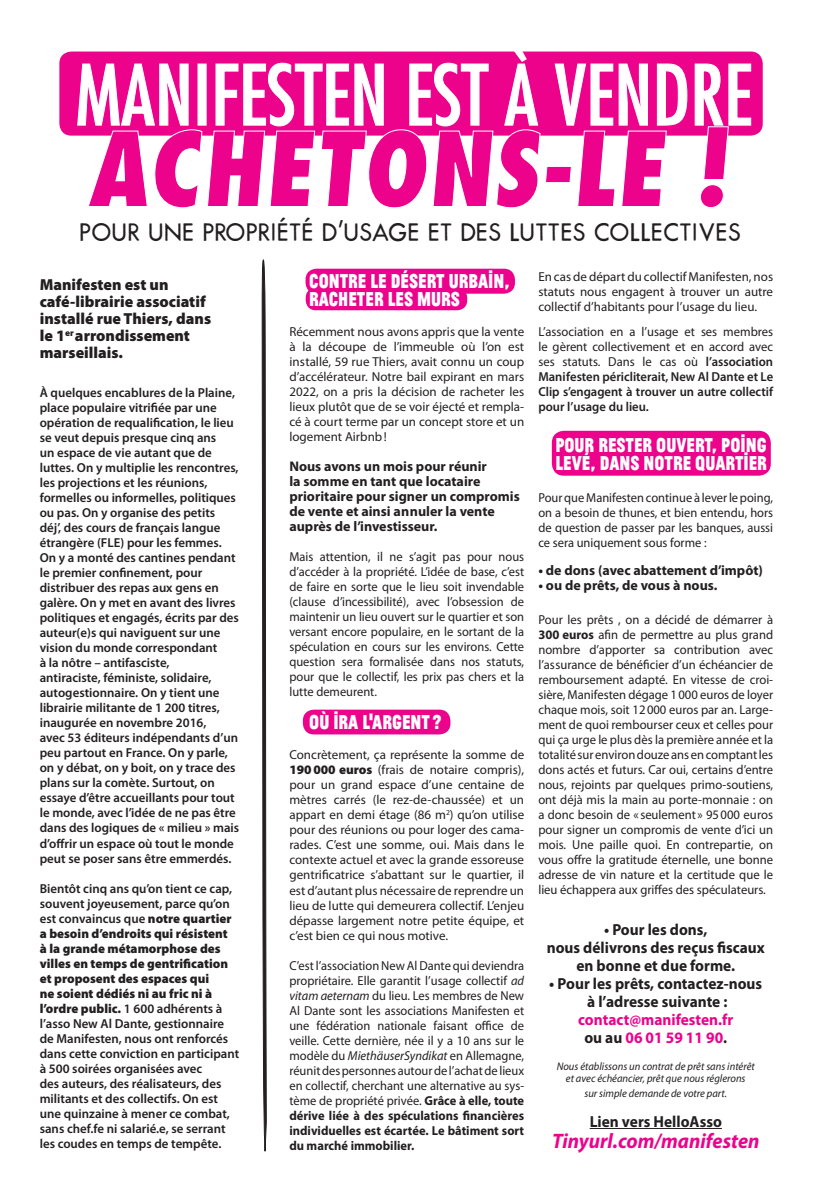
<style>
.page{position:relative;width:820px;height:1191px;background:#fff}
.page>*{position:absolute;margin:0;border:0;box-sizing:border-box;transform-origin:0 0}
.t1{font:27px "Futura Renner";letter-spacing:.01em;color:#231f20;scale:.96 1}
.t2{font:700 21px/18px "Jean Luc";color:#fff;scale:.96 1}
.t3{font:italic 700 21px "Myriad Pro";color:#ed028c;scale:.96 1}
.t4{font:700 16px/18px "Myriad Pro";color:#231f20;text-align:center;scale:.96 1}
.t5{font:900 16px/17px "Myriad Pro";color:#231f20}
.t6{font:700 16px/18px "Myriad Pro";color:#ed028c;text-align:center;scale:.96 1}
.t7{font:700 14px/15px "Myriad Pro";color:#231f20}
.t8{font:600 13px/15px "Myriad Pro";color:#231f20}
.t9{font:13px/15px "Myriad Pro";color:#231f20;text-align:justify}
.t10{font:13px/15px "Myriad Pro";color:#231f20;text-align:justify;scale:.96 1}
.t11{font:italic 11px/12px "Myriad Pro";color:#231f20;text-align:center;scale:.96 1}
.s1{font-weight:900}
.s2{font-style:italic}
.s3{font-weight:700}
.s4{font-weight:400}
.s5{color:#231f20}
</style>
<div class="page">
<div style="left:551px;top:431px;width:219px;height:45px;background:#ed028c;border-radius:12px"></div>
<div style="left:303px;top:709px;width:147px;height:25px;background:#ed028c;border-radius:11px"></div>
<div style="left:305px;top:288px;width:162px;height:22px;background:#ed028c;border-radius:10px"></div>
<div style="left:305px;top:269px;width:209px;height:25px;background:#ed028c;border-radius:11px"></div>
<div style="left:59px;top:52px;width:703px;height:84px;background:#ed028c;border-radius:12px"></div>
<hr style="left:589px;top:1128px;width:132px;height:1px;background:#231f20">
<svg style="left:77px;top:51px;width:674px;height:75px"></svg>
<svg style="left:87px;top:126px;width:643px;height:82px"></svg>
<svg style="left:261px;top:259px;width:6px;height:893px"></svg>
<h1 class="t1" style="left:79px;top:217px;width:690px">POUR UNE PROPRIÉTÉ D’USAGE ET DES LUTTES COLLECTIVES</h1>
<p class="t5" style="left:40px;top:276px;width:173px">Manifesten est un café-librairie associatif installé rue Thiers, dans le 1<sup>er</sup>arrondissement marseillais.</p>
<p class="t8" style="left:40px;top:385px;width:201px">À quelques encablures de la Plaine, place populaire vitrifiée par une opération de requalification, le lieu se veut depuis presque cinq ans<br>un espace de vie autant que de luttes. On y multiplie les rencontres, les projections et les réunions, formelles ou informelles, politiques ou pas. On y organise des petits déj’, des cours de français langue étrangère (FLE) pour les femmes.<br>On y a monté des cantines pendant le premier confinement, pour distribuer des repas aux gens en galère. On y met en avant des livres politiques et engagés, écrits par des auteur(e)s qui naviguent sur une vision du monde correspondant<br>à la nôtre – antifasciste,<br>antiraciste, féministe, solidaire, autogestionnaire. On y tient une librairie militante de 1 200 titres, inaugurée en novembre 2016,<br>avec 53 éditeurs indépendants d’un peu partout en France. On y parle, on y débat, on y boit, on y trace des plans sur la comète. Surtout, on essaye d’être accueillants pour tout le monde, avec l’idée de ne pas être dans des logiques de « milieu » mais d’offrir un espace où tout le monde peut se poser sans être emmerdés.</p>
<p class="t8" style="left:40px;top:880px;width:201px">Bientôt cinq ans qu’on tient ce cap, souvent joyeusement, parce qu’on est convaincus que <span class="s1">notre quartier a besoin d’endroits qui résistent<br>à la grande métamorphose des villes en temps de gentrification et proposent des espaces qui<br>ne soient dédiés ni au fric ni à l’ordre public.</span> 1 600 adhérents à l’asso New Al Dante, gestionnaire de Manifesten, nous ont renforcés dans cette conviction en participant à 500 soirées organisées avec<br>des auteurs, des réalisateurs, des militants et des collectifs. On est une quinzaine à mener ce combat, sans chef.fe ni salarié.e, se serrant les coudes en temps de tempête.</p>
<h2 class="t2" style="left:309px;top:270px;width:210px">CONTRE LE DÉSERT URBAIN,<br>RACHETER LES MURS</h2>
<p class="t9" style="left:289px;top:324px;width:236px">Récemment nous avons appris que la vente à la découpe de l’immeuble où l’on est installé, 59 rue Thiers, avait connu un coup d’accélérateur. Notre bail expirant en mars 2022, on a pris la décision de racheter les lieux plutôt que de se voir éjecté et rempla&shy;cé à court terme par un concept store et un logement Airbnb!</p>
<p class="t7" style="left:289px;top:458px;width:232px">Nous avons un mois pour réunir<br>la somme en tant que locataire prioritaire pour signer un compromis de vente et ainsi annuler la vente auprès de l’investisseur.</p>
<p class="t10" style="left:289px;top:549px;width:246px">Mais attention, il ne s’agit pas pour nous d’accéder à la propriété. L’idée de base, c’est de faire en sorte que le lieu soit invendable (clause d’incessibilité), avec l’obsession de maintenir un lieu ouvert sur le quartier et son versant encore populaire, en le sortant de la spéculation en cours sur les environs. Cette question sera formalisée dans nos statuts, pour que le collectif, les prix pas chers et la lutte demeurent.</p>
<h2 class="t2" style="left:309px;top:711px;width:139px">OÙ IRA L’ARGENT ?</h2>
<p class="t9" style="left:289px;top:747px;width:236px">Concrètement, ça représente la somme de <span class="s1">190000 euros</span> (frais de notaire compris), pour un grand espace d’une centaine de mètres carrés (le rez-de-chaussée) et un appart en demi étage (86 m<sup>2</sup>) qu’on utilise pour des réunions ou pour loger des cama&shy;rades. C’est une somme, oui. Mais dans le contexte actuel et avec la grande essoreuse gentrificatrice s’abattant sur le quartier, il est d’autant plus nécessaire de reprendre un lieu de lutte qui demeurera collectif. L’enjeu dépasse largement notre petite équipe, et c’est bien ce qui nous motive.</p>
<p class="t10" style="left:289px;top:957px;width:246px">C’est l’association New Al Dante qui deviendra propriétaire. Elle garantit l’usage collectif <span class="s2">ad vitam aeternam</span> du lieu. Les membres de New Al Dante sont les associations Manifesten et une fédération nationale faisant office de veille. Cette dernière, née il y a 10 ans sur le modèle du <span class="s2">MiethäuserSyndikat</span> en Allemagne, réunit des personnes autour de l’achat de lieux en collectif, cherchant une alternative au sys&shy;tème de propriété privée. <span class="s3">Grâce à elle, toute dérive liée à des spéculations financières individuelles est écartée. Le bâtiment sort du marché immobilier.</span></p>
<p class="t9" style="left:538px;top:268px;width:236px">En cas de départ du collectif Manifesten, nos statuts nous engagent à trouver un autre collectif d’habitants pour l’usage du lieu.</p>
<p class="t8" style="left:538px;top:323px;width:236px;text-align:justify"><span class="s4">L’association en a l’usage et ses membres le gèrent collectivement et en accord avec ses statuts. Dans le cas où</span> l’association Manifesten péricliterait, New Al Dante et Le Clip s’engagent à trouver un autre collectif pour l’usage du lieu.</p>
<h2 class="t2" style="left:555px;top:434px;width:222px">POUR RESTER OUVERT, POING<br>LEVÉ, DANS NOTRE QUARTIER</h2>
<p class="t10" style="left:538px;top:489px;width:246px">Pour que Manifesten continue à lever le poing, on a besoin de thunes, et bien entendu, hors de question de passer par les banques, aussi ce sera uniquement sous forme :</p>
<p class="t7" style="left:538px;top:562px;width:226px">• de dons (avec abattement d’impôt)</p>
<p class="t7" style="left:538px;top:577px;width:180px">• ou de prêts, de vous à nous.</p>
<p class="t9" style="left:538px;top:611px;width:236px">Pour les prêts , on a décidé de démarrer à <span class="s3">300 euros</span> afin de permettre au plus grand nombre d’apporter sa contribution avec l’assurance de bénéficier d’un échéancier de remboursement adapté. En vitesse de croi&shy;sière, Manifesten dégage 1000 euros de loyer chaque mois, soit 12000 euros par an. Large&shy;ment de quoi rembourser ceux et celles pour qui ça urge le plus dès la première année et la totalité sur environ douze ans en comptant les dons actés et futurs. Car oui, certains d’entre nous, rejoints par quelques primo-soutiens, ont déjà mis la main au porte-monnaie : on a donc besoin de « seulement » 95000 euros pour signer un compromis de vente d’ici un mois. Une paille quoi. En contrepartie, on vous offre la gratitude éternelle, une bonne adresse de vin nature et la certitude que le lieu échappera aux griffes des spéculateurs.</p>
<p class="t4" style="left:546px;top:920px;width:229px">• Pour les dons,<br>nous délivrons des reçus fiscaux en bonne et due forme.</p>
<p class="t4" style="left:549px;top:974px;width:223px">• Pour les prêts, contactez-nous à l’adresse suivante :</p>
<p class="t6" style="left:578px;top:1010px;width:163px">contact@manifesten.fr <span class="s5">ou au</span> 06 01 59 11 90<span class="s5">.</span></p>
<p class="t11" style="left:556px;top:1060px;width:208px">Nous établissons un contrat de prêt sans intérêt et avec échéancier, prêt que nous réglerons</p>
<p class="t11" style="left:584px;top:1087px;width:150px">sur simple demande de votre part.</p>
<p class="t4" style="left:589px;top:1112px;width:139px">Lien vers HelloAsso</p>
<h2 class="t3" style="left:552px;top:1127px;width:217px">Tinyurl.com/manifesten</h2>
</div>
